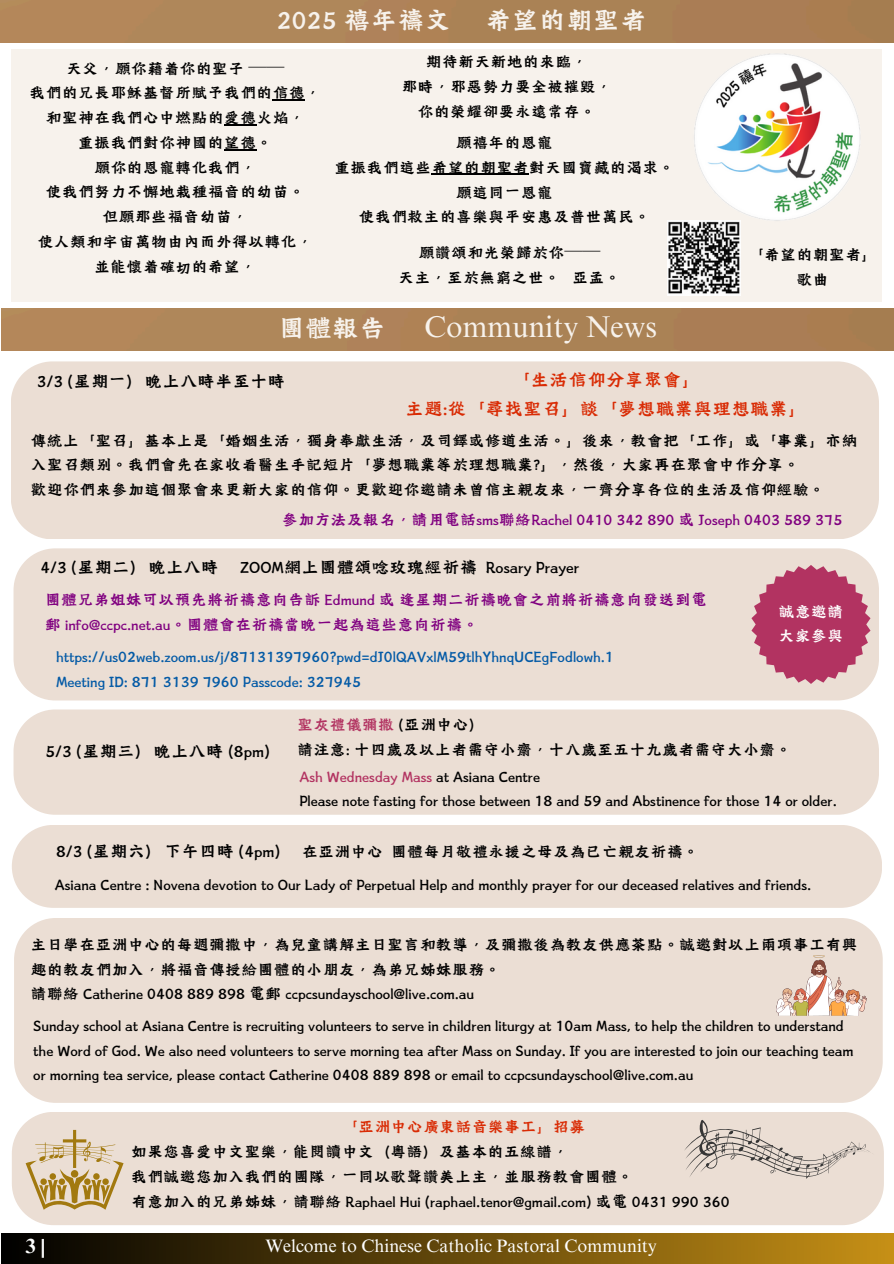
<style>
.page{position:relative;width:894px;height:1264px;background:#fff}
.page>*{position:absolute;margin:0;border:0;box-sizing:border-box;transform-origin:0 0}
.t1{font:30px "Canva Tide Kaplan HK";color:#f7f2ec}
.t2{font:30px "Times NRMT Pro";color:#f7f2ec}
.t3{font:21px/29.1px "Canva Tide Kaplan TC";color:#d92b04;text-align:center}
.t4{font:700 20.4px "Times NRMT Pro";color:#fff}
.t5{font:19.5px "Canva Tide Kaplan TC";color:#000}
.t6{font:18px/24.8px "Canva Tide Kaplan HK";color:#000}
.t7{font:18px/24.8px "Canva Tide Kaplan TC";color:#800080}
.t8{font:18px "Canva Tide Kaplan TC";color:#035aa6}
.t9{font:18px "Canva Tide Kaplan HK";color:#b23361}
.t10{font:18px "Times NRMT Pro";color:#fff}
.t11{font:18px "Canva Tide Kaplan HK";color:#d92b04}
.t12{font:18px/24.8px "Canva Tide Kaplan TC";color:#fff}
.s1{font-family:"Noto Sans CJ Ksc"}
.s2{color:#000}
</style>
<div class="page">
<div style="left:0;top:0;width:893px;height:43px;background:#af8255"></div>
<div style="left:1px;top:1233px;width:892px;height:30px;background:linear-gradient(to right,#000,#c69016)"></div>
<div style="left:14px;top:548px;width:864px;height:152px;background:#ebded4"></div>
<svg style="left:751px;top:565px;width:119px;height:119px;background:#c16180"></svg>
<div style="left:11px;top:361px;width:867px;height:178px;background:#ebded4"></div>
<div style="left:11px;top:50px;width:870px;height:252px;background:#f7f2ec"></div>
<img style="left:685px;top:49px;width:189px;height:177px">
<div style="left:1px;top:308px;width:892px;height:43px;background:#af8255"></div>
<img style="left:667px;top:220px;width:73px;height:76px">
<hr style="left:272px;top:99px;width:33px;height:2px;background:#000">
<hr style="left:224px;top:124px;width:32px;height:1px;background:#000">
<hr style="left:224px;top:149px;width:32px;height:1px;background:#000">
<hr style="left:431px;top:174px;width:97px;height:1px;background:#000">
<div style="left:14px;top:709px;width:864px;height:105px;background:#ebded4"></div>
<div style="left:12px;top:824px;width:869px;height:83px;background:#ebded4;border-radius:41px"></div>
<div style="left:14px;top:918px;width:868px;height:184px;background:#ebded4"></div>
<img style="left:776px;top:955px;width:90px;height:60px">
<div style="left:12px;top:1112px;width:871px;height:113px;background:#ebded4"></div>
<svg style="left:684px;top:1119px;width:189px;height:63px;background:#d9cdc4"></svg>
<svg style="left:26px;top:1129px;width:97px;height:80px;background:#d7c29e"></svg>
<p class="t1" style="left:277px;top:3px;width:371px">2025 禧年禱文 希望的朝聖者</p>
<p class="t6" style="left:425px;top:49px;width:164px">期待新天新地的來臨，</p>
<p class="t6" style="left:401px;top:73px;width:212px">那時，邪惡勢力要全被摧毀，</p>
<p class="t6" style="left:417px;top:98px;width:180px">你的榮耀卻要永遠常存。</p>
<p class="t6" style="left:455px;top:129px;width:99px">願禧年的恩寵</p>
<p class="t6" style="left:334px;top:154px;width:342px">重振我們這些希望的朝聖者對天國寶藏的渴求。</p>
<p class="t6" style="left:455px;top:179px;width:99px">願這同一恩寵</p>
<h1 class="t6" style="left:358px;top:204px;width:293px">使我們救主的喜樂與平安惠及普世萬民。</h1>
<h1 class="t6" style="left:418px;top:239px;width:183px">願讚頌和光榮歸於你<span class="s1">──</span></h1>
<h3 class="t6" style="left:398px;top:264px;width:224px">天主，至於無窮之世。 亞孟。</h3>
<p class="t1" style="left:278px;top:310px;width:109px">團體報告</p>
<h3 class="t2" style="left:424px;top:315px;width:234px">Community News</h3>
<p class="t6" style="left:66px;top:55px;width:220px">天父，願你藉着你的聖子 <span class="s1">──</span></p>
<p class="t6" style="left:29px;top:80px;width:293px">我們的兄長耶穌基督所賦予我們的信德，</p>
<p class="t6" style="left:45px;top:105px;width:261px">和聖神在我們心中燃點的愛德火焰，</p>
<p class="t6" style="left:78px;top:129px;width:196px">重振我們對你神國的望德。</p>
<p class="t6" style="left:94px;top:154px;width:163px">願你的恩寵轉化我們，</p>
<p class="t6" style="left:45px;top:179px;width:261px">使我們努力不懈地栽種福音的幼苗。</p>
<p class="t6" style="left:102px;top:204px;width:147px">但願那些福音幼苗，</p>
<p class="t6" style="left:37px;top:228px;width:277px">使人類和宇宙萬物由內而外得以轉化，</p>
<p class="t6" style="left:94px;top:253px;width:164px">並能懷着確切的希望，</p>
<p class="t6" style="left:747px;top:242px;width:131px;text-align:center">「希望的朝聖者」歌曲</p>
<p class="t5" style="left:37px;top:370px;width:250px">3/3 (星期一) 晚上八時半至十時</p>
<p class="t3" style="left:405px;top:364px;width:403px">「生活信仰分享聚會」<br>主題:從「尋找聖召」談「夢想職業與理想職業」</p>
<p class="t6" style="left:31px;top:427px;width:828px">傳統上「聖召」基本上是「婚姻生活，獨身奉獻生活，及司鐸或修道生活。」後來，教會把「工作」或「事業」亦納入聖召類别。我們會先在家收看醫生手記短片「夢想職業等於理想職業?」，然後，大家再在聚會中作分享。</p>
<p class="t6" style="left:31px;top:477px;width:795px">歡迎你們來參加這個聚會來更新大家的信仰。更歡迎你邀請未曾信主親友來，一齊分享各位的生活及信仰經驗。</p>
<h3 class="t7" style="left:282px;top:507px;width:561px">參加方法及報名，請用電話sms聯絡Rachel 0410 342 890 或 Joseph 0403 589 375</h3>
<p class="t5" style="left:40px;top:556px;width:540px">4/3 (星期二) 晚上八時 ZOOM網上團體頌唸玫瑰經祈禱 Rosary Prayer</p>
<p class="t7" style="left:45px;top:586px;width:663px">團體兄弟姐妹可以預先將祈禱意向告訴 Edmund 或逢星期二祈禱晚會之前將祈禱意向發送到電郵 info@ccpc.net.au。團體會在祈禱當晚一起為這些意向祈禱。</p>
<p class="t8" style="left:56px;top:646px;width:559px">https://us02web.zoom.us/j/87131397960?pwd=dJ0lQAVxlM59tlhYhnqUCEgFodlowh.1</p>
<p class="t8" style="left:56px;top:670px;width:306px">Meeting ID: 871 3139 7960 Passcode: 327945</p>
<p class="t12" style="left:778px;top:598px;width:66px">誠意邀請大家參與</p>
<h3 class="t5" style="left:45px;top:740px;width:226px">5/3 (星期三) 晚上八時 (8pm)</h3>
<p class="t9" style="left:297px;top:714px;width:178px">聖灰禮儀彌撒 <span class="s2">(亞洲中心)</span></p>
<p class="t6" style="left:297px;top:736px;width:496px">請注意: 十四歲及以上者需守小齋，十八歲至五十九歲者需守大小齋。</p>
<p class="t9" style="left:299px;top:765px;width:242px">Ash Wednesday Mass <span class="s2">at Asiana Centre</span></p>
<p class="t6" style="left:299px;top:788px;width:538px">Please note fasting for those between 18 and 59 and Abstinence for those 14 or older.</p>
<p class="t5" style="left:56px;top:839px;width:226px">8/3 (星期六) 下午四時 (4pm)</p>
<p class="t6" style="left:302px;top:838px;width:398px">在亞洲中心團體每月敬禮永援之母及為已亡親友祈禱。</p>
<p class="t6" style="left:55px;top:871px;width:757px">Asiana Centre : Novena devotion to Our Lady of Perpetual Help and monthly prayer for our deceased relatives and friends.</p>
<h3 class="t6" style="left:31px;top:931px;width:828px">主日學在亞洲中心的每週彌撒中，為兒童講解主日聖言和教導，及彌撒後為教友供應茶點。誠邀對以上兩項事工有興趣的教友們加入，將福音傳授給團體的小朋友，為弟兄姊妹服務。</h3>
<p class="t6" style="left:31px;top:981px;width:445px">請聯絡 Catherine 0408 889 898 電郵 ccpcsundayschool@live.com.au</p>
<p class="t6" style="left:33px;top:1012px;width:821px">Sunday school at Asiana Centre is recruiting volunteers to serve in children liturgy at 10am Mass, to help the children to understand the Word of God. We also need volunteers to serve morning tea after Mass on Sunday. If you are interested to join our teaching team or morning tea service, please contact Catherine 0408 889 898 or email to ccpcsundayschool@live.com.au</p>
<p class="t11" style="left:342px;top:1116px;width:245px">「亞洲中心廣東話音樂事工」招募</p>
<p class="t6" style="left:131px;top:1138px;width:439px">如果您喜愛中文聖樂，能閱讀中文（粵語）及基本的五線譜，</p>
<p class="t6" style="left:131px;top:1163px;width:504px">我們誠邀您加入我們的團隊，一同以歌聲讚美上主，並服務教會團體。</p>
<p class="t6" style="left:131px;top:1188px;width:600px">有意加入的兄弟姊妹，請聯絡 Raphael Hui (raphael.tenor@gmail.com) 或電 0431 990 360</p>
<h1 class="t4" style="left:26px;top:1238px;width:21px">3|</h1>
<p class="t10" style="left:265px;top:1238px;width:393px">Welcome to Chinese Catholic Pastoral Community</p>
</div>
